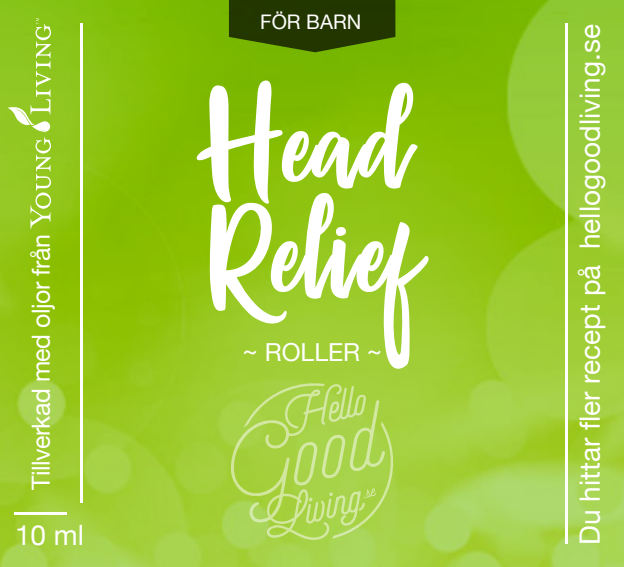
<style>
.page{position:relative;width:624px;height:567px;background:#fff}
.page>*{position:absolute;margin:0;border:0;box-sizing:border-box;transform-origin:0 0}
.t1{font:113.2px/110px "Passengers Script";letter-spacing:.02em;color:#fff;scale:1.09 1}
.t2{font:28px "Helvetica Neue";color:#fff}
.t3{font:24.8px "Helvetica Neue";letter-spacing:-.02em;color:#fff}
.t4{font:20px "Helvetica Neue";color:#fff}
</style>
<div class="page">
<img style="left:0;top:0;width:624px;height:567px">
<svg style="left:231px;top:383px;width:162px;height:157px;background:#aed556"></svg>
<hr style="left:15px;top:512px;width:52px;height:3px;background:#fff">
<hr style="left:80px;top:23px;width:2px;height:480px;background:#fff">
<hr style="left:564px;top:23px;width:3px;height:520px;background:#fff">
<svg style="left:7px;top:18px;width:44px;height:211px;background:#9dcc39"></svg>
<svg style="left:229px;top:0;width:166px;height:52px;background:#2e4800"></svg>
<p class="t3" style="left:23px;top:490px;width:257px;rotate:-90deg">Tillverkad med oljor från</p>
<p class="t2" style="left:15px;top:515px;width:71px">10 ml</p>
<p class="t4" style="left:260px;top:8px;width:103px">FÖR BARN</p>
<h1 class="t1" style="left:197px;top:82px;width:208px">Head<br>Relief</h1>
<p class="t3" style="left:243px;top:334px;width:141px">~ ROLLER ~</p>
<p class="t2" style="left:569px;top:545px;width:522px;rotate:-90deg">Du hittar fler recept på hellogoodliving.se</p>
</div>
